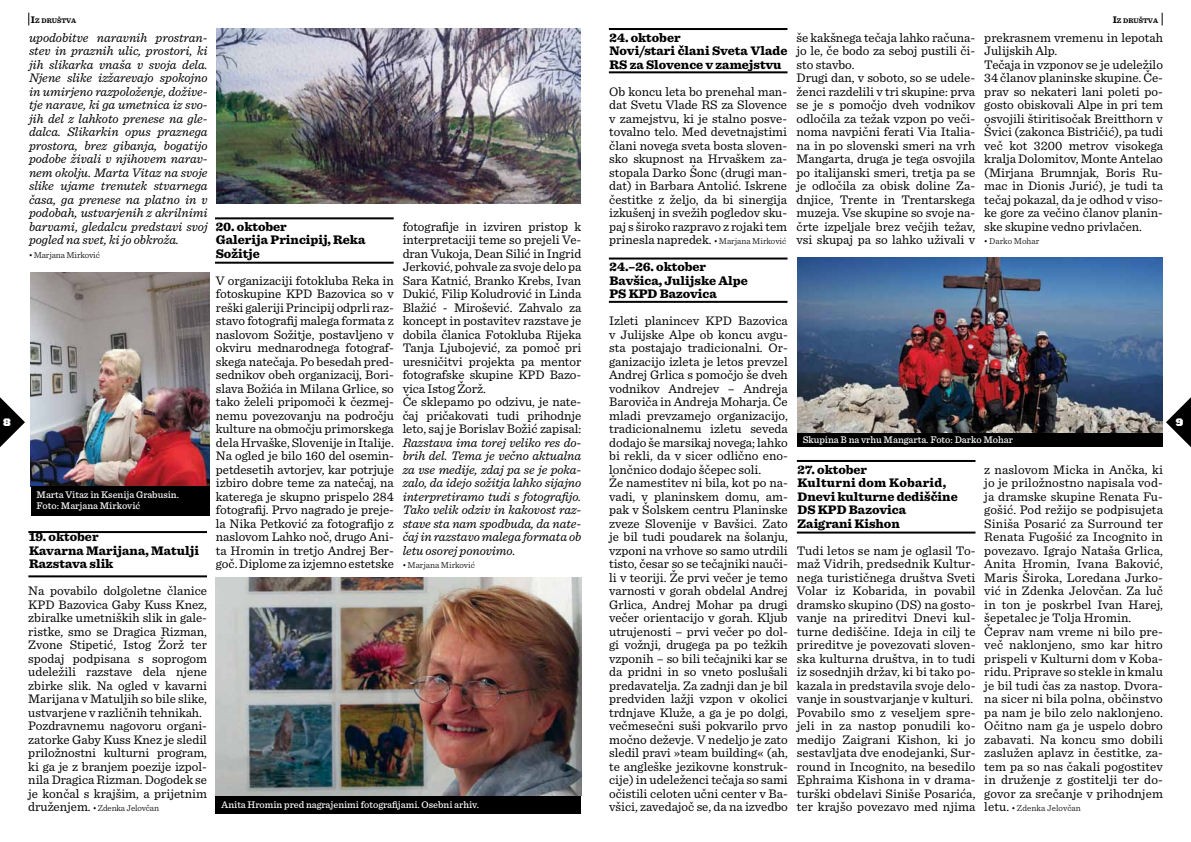
<style>
.page{position:relative;width:1191px;height:842px;background:#fff}
.page>*{position:absolute;margin:0;border:0;box-sizing:border-box;transform-origin:0 0}
.t1{font:13px/13.5px "Sentinel";color:#000}
.t2{font:italic 13px/13.5px "Sentinel";letter-spacing:-.005em;color:#000;text-align:justify}
.t3{font:900 13px/13.5px "Sentinel";color:#000}
.t4{font:500 10px/11px "Sentinel";color:#fff}
.t5{font:900 10px "Acropolis HTF";color:#fff}
.t6{font:300 9px "Sentinel";letter-spacing:-.01em;color:#000}
.t7{font:300 9px "Sentinel";letter-spacing:.01em;color:#000}
.t8{font:700 7px "Sentinel";color:#000}
.s1{font-size:10px}
.s2{font-family:"Geogrotesque";font-weight:400}
.s3{font-family:"Geogrotesque";font-size:9px}
.s4{font-weight:300;font-size:9px}
.s5{font-weight:400;font-size:13px}
</style>
<div class="page">
<svg style="left:0;top:397px;width:25px;height:50px"></svg>
<svg style="left:28px;top:13px;width:1px;height:12px"></svg>
<svg style="left:1166px;top:397px;width:25px;height:50px"></svg>
<svg style="left:1161px;top:13px;width:1px;height:12px"></svg>
<hr style="left:28px;top:575px;width:179px;height:2px;background:#000">
<hr style="left:797px;top:532px;width:178px;height:2px;background:#000">
<hr style="left:215px;top:262px;width:179px;height:2px;background:#000">
<hr style="left:609px;top:301px;width:178px;height:2px;background:#000">
<hr style="left:609px;top:71px;width:178px;height:2px;background:#000">
<hr style="left:28px;top:531px;width:179px;height:2px;background:#000">
<hr style="left:797px;top:460px;width:178px;height:2px;background:#000">
<hr style="left:215px;top:217px;width:179px;height:2px;background:#000">
<hr style="left:609px;top:258px;width:178px;height:2px;background:#000">
<hr style="left:609px;top:28px;width:178px;height:2px;background:#000">
<div style="left:797px;top:431px;width:365px;height:16px;background:#000"></div>
<img style="left:797px;top:258px;width:365px;height:174px">
<img style="left:31px;top:272px;width:178px;height:214px">
<div style="left:31px;top:486px;width:178px;height:29px;background:#000"></div>
<div style="left:215px;top:796px;width:366px;height:18px;background:#000"></div>
<img style="left:216px;top:28px;width:364px;height:176px">
<img style="left:215px;top:577px;width:366px;height:219px">
<p class="t8" style="left:31px;top:15px;width:47px"><span class="s1">I</span>Z DRUŠTVA</p>
<p class="t8" style="left:1112px;top:15px;width:47px"><span class="s1">I</span>Z DRUŠTVA</p>
<p class="t1" style="left:796px;top:30px;width:180px">še kakšnega tečaja lahko računa&shy;jo le, če bodo za seboj pustili či&shy;sto stavbo.<br>Drugi dan, v soboto, so se udele&shy;ženci razdelili v tri skupine: prva se je s pomočjo dveh vodnikov odločila za težak vzpon po veči&shy;noma navpični ferati Via Italia&shy;na in po slovenski smeri na vrh<br>Mangarta, druga je tega osvojila po italijanski smeri, tretja pa se je odločila za obisk doline Za&shy;dnjice, Trente in Trentarskega muzeja. Vse skupine so svoje na&shy;črte izpeljale brez večjih težav, vsi skupaj pa so lahko uživali v</p>
<p class="t3" style="left:609px;top:30px;width:179px">24. oktober<br>Novi/stari člani Sveta Vlade<br>RS za Slovence v zamejstvu</p>
<p class="t2" style="left:29px;top:30px;width:180px">upodobitve naravnih prostran&shy;stev in praznih ulic, prostori, ki jih slikarka vnaša v svoja dela.<br>Njene slike izžarevajo spokojno in umirjeno razpoloženje, dožive&shy;tje narave, ki ga umetnica iz svo&shy;jih del z lahkoto prenese na gle&shy;dalca. Slikarkin opus praznega prostora, brez gibanja, bogatijo podobe živali v njihovem narav&shy;nem okolju. Marta Vitaz na svoje slike ujame trenutek stvarnega časa, ga prenese na platno in v podobah, ustvarjenih z akrilnimi barvami, gledalcu predstavi svoj pogled na svet, ki jo obkroža.</p>
<p class="t6" style="left:29px;top:248px;width:72px"><span class="s2">◊</span> Marjana Mirković</p>
<p class="t1" style="left:984px;top:30px;width:180px">prekrasnem vremenu in lepotah<br>Julijskih Alp.<br>Tečaja in vzponov se je udeležilo<br>34 članov planinske skupine. Če&shy;prav so nekateri lani poleti po&shy;gosto obiskovali Alpe in pri tem osvojili štiritisočak Breitthorn v<br>Švici (zakonca Bistričić), pa tudi več kot 3200 metrov visokega kralja Dolomitov, Monte Antelao (Mirjana Brumnjak, Boris Ru&shy;mac in Dionis Jurić), je tudi ta tečaj pokazal, da je odhod v viso&shy;ke gore za večino članov planin&shy;ske skupine vedno privlačen.</p>
<p class="t6" style="left:984px;top:235px;width:56px"><span class="s2">◊</span> Darko Mohar</p>
<p class="t1" style="left:609px;top:84px;width:179px;text-align:justify">Ob koncu leta bo prenehal man&shy;dat Svetu Vlade RS za Slovence v zamejstvu, ki je stalno posve&shy;tovalno telo. Med devetnajstimi člani novega sveta bosta sloven&shy;sko skupnost na Hrvaškem za&shy;stopala Darko Šonc (drugi man&shy;dat) in Barbara Antolić. Iskrene čestitke z željo, da bi sinergija izkušenj in svežih pogledov sku&shy;paj s široko razpravo z rojaki tem prinesla napredek. <span class="s3">◊</span> <span class="s4">Marjana Mirković</span></p>
<p class="t1" style="left:403px;top:219px;width:180px">fotografije in izviren pristop k interpretaciji teme so prejeli Ve&shy;dran Vukoja, Dean Silić in Ingrid<br>Jerković, pohvale za svoje delo pa<br>Sara Katnić, Branko Krebs, Ivan<br>Dukić, Filip Koludrović in Linda<br>Blažić - Mirošević. Zahvalo za koncept in postavitev razstave je dobila članica Fotokluba Rijeka<br>Tanja Ljubojević, za pomoč pri uresničitvi projekta pa mentor fotografske skupine KPD Bazo&shy;vica Istog Žorž.<br>Če sklepamo po odzivu, je nate&shy;čaj pričakovati tudi prihodnje leto, saj je Borislav Božić zapisal:</p>
<p class="t2" style="left:403px;top:435px;width:180px">Razstava ima torej veliko res do&shy;brih del. Tema je večno aktualna za vse medije, zdaj pa se je poka&shy;zalo, da idejo sožitja lahko sijajno interpretiramo tudi s fotografijo.<br>Tako velik odziv in kakovost raz&shy;stave sta nam spodbuda, da nate&shy;čaj in razstavo malega formata ob letu osorej ponovimo.</p>
<p class="t6" style="left:403px;top:559px;width:74px"><span class="s2">◊</span> Marjana Mirković</p>
<p class="t3" style="left:216px;top:219px;width:151px">20. oktober<br>Galerija Principij, Reka<br>Sožitje</p>
<p class="t3" style="left:609px;top:260px;width:140px">24.–26. oktober<br>Bavšica, Julijske Alpe<br>PS KPD Bazovica</p>
<p class="t1" style="left:216px;top:273px;width:179px;text-align:justify">V organizaciji fotokluba Reka in fotoskupine KPD Bazovica so v reški galeriji Principij odprli raz&shy;stavo fotografij malega formata z naslovom Sožitje, postavljeno v okviru mednarodnega fotograf&shy;skega natečaja. Po besedah pred&shy;sednikov obeh organizacij, Bori&shy;slava Božića in Milana Grlice, so tako želeli pripomoči k čezmej&shy;nemu povezovanju na področju kulture na območju primorskega dela Hrvaške, Slovenije in Italije.<br>Na ogled je bilo 160 del osemin&shy;petdesetih avtorjev, kar potrjuje izbiro dobre teme za natečaj, na katerega je skupno prispelo 284 fotografij. Prvo nagrado je preje&shy;la Nika Petković za fotografijo z naslovom Lahko noč, drugo Ani&shy;ta Hromin in tretjo Andrej Ber&shy;goč. Diplome za izjemno estetske</p>
<p class="t1" style="left:609px;top:313px;width:180px">Izleti planincev KPD Bazovica v Julijske Alpe ob koncu avgu&shy;sta postajajo tradicionalni. Or&shy;ganizacijo izleta je letos prevzel<br>Andrej Grlica s pomočjo še dveh vodnikov Andrejev – Andreja<br>Baroviča in Andreja Moharja. Če mladi prevzamejo organizacijo, tradicionalnemu izletu seveda dodajo še marsikaj novega; lahko bi rekli, da v sicer odlično eno&shy;lončnico dodajo ščepec soli.<br>Že namestitev ni bila, kot po na&shy;vadi, v planinskem domu, am&shy;pak v Šolskem centru Planinske zveze Slovenije v Bavšici. Zato je bil tudi poudarek na šolanju, vzponi na vrhove so samo utrdili tisto, česar so se tečajniki nauči&shy;li v teoriji. Že prvi večer je temo varnosti v gorah obdelal Andrej<br>Grlica, Andrej Mohar pa drugi večer orientacijo v gorah. Kljub utrujenosti – prvi večer po dol&shy;gi vožnji, drugega pa po težkih vzponih – so bili tečajniki kar se da pridni in so vneto poslušali predavatelja. Za zadnji dan je bil predviden lažji vzpon v okolici trdnjave Kluže, a ga je po dolgi, večmesečni suši pokvarilo prvo močno deževje. V nedeljo je zato sledil pravi »team building« (ah, te angleške jezikovne konstruk&shy;cije) in udeleženci tečaja so sami očistili celoten učni center v Ba&shy;všici, zavedajoč se, da na izvedbo</p>
<p class="t5" style="left:3px;top:416px;width:9px">8</p>
<p class="t5" style="left:1175px;top:416px;width:9px">9</p>
<p class="t4" style="left:802px;top:433px;width:212px">Skupina B na vrhu Mangarta. Foto: Darko Mohar</p>
<p class="t1" style="left:984px;top:462px;width:180px">z naslovom Micka in Ančka, ki jo je priložnostno napisala vod&shy;ja dramske skupine Renata Fu&shy;gošić. Pod režijo se podpisujeta<br>Siniša Posarić za Surround ter<br>Renata Fugošić za Incognito in povezavo. Igrajo Nataša Grlica,<br>Anita Hromin, Ivana Baković,<br>Maris Široka, Loredana Jurko&shy;vić in Zdenka Jelovčan. Za luč in ton je poskrbel Ivan Harej, šepetalec je Tolja Hromin.<br>Čeprav nam vreme ni bilo pre&shy;več naklonjeno, smo kar hitro prispeli v Kulturni dom v Koba&shy;ridu. Priprave so stekle in kmalu je bil tudi čas za nastop. Dvora&shy;na sicer ni bila polna, občinstvo pa nam je bilo zelo naklonjeno.<br>Očitno nam ga je uspelo dobro zabavati. Na koncu smo dobili zaslužen aplavz in čestitke, za&shy;tem pa so nas čakali pogostitev in druženje z gostitelji ter do&shy;govor za srečanje v prihodnjem</p>
<p class="t7" style="left:984px;top:802px;width:98px"><span class="s5">letu.</span> <span class="s2">◊</span> Zdenka Jelovčan</p>
<p class="t3" style="left:797px;top:462px;width:162px">27. oktober<br>Kulturni dom Kobarid,<br>Dnevi kulturne dediščine<br>DS KPD Bazovica<br>Zaigrani Kishon</p>
<p class="t4" style="left:37px;top:489px;width:144px">Marta Vitaz in Ksenija Grabusin.<br>Foto: Marjana Mirković</p>
<p class="t3" style="left:29px;top:530px;width:171px">19. oktober<br>Kavarna Marijana, Matulji<br>Razstava slik</p>
<p class="t1" style="left:797px;top:543px;width:180px">Tudi letos se nam je oglasil To&shy;maž Vidrih, predsednik Kultur&shy;nega turističnega društva Sveti<br>Volar iz Kobarida, in povabil dramsko skupino (DS) na gosto&shy;vanje na prireditvi Dnevi kul&shy;turne dediščine. Ideja in cilj te prireditve je povezovati sloven&shy;ska kulturna društva, in to tudi iz sosednjih držav, ki bi tako po&shy;kazala in predstavila svoje delo&shy;vanje in soustvarjanje v kulturi.<br>Povabilo smo z veseljem spre&shy;jeli in za nastop ponudili ko&shy;medijo Zaigrani Kishon, ki jo sestavljata dve enodejanki, Sur&shy;round in Incognito, na besedilo<br>Ephraima Kishona in v drama&shy;turški obdelavi Siniše Posarića, ter krajšo povezavo med njima</p>
<p class="t1" style="left:28px;top:583px;width:180px">Na povabilo dolgoletne članice<br>KPD Bazovica Gaby Kuss Knez, zbiralke umetniških slik in gale&shy;ristke, smo se Dragica Rizman,<br>Zvone Stipetić, Istog Žorž ter spodaj podpisana s soprogom udeležili razstave dela njene zbirke slik. Na ogled v kavarni<br>Marijana v Matuljih so bile slike, ustvarjene v različnih tehnikah.<br>Pozdravnemu nagovoru organi&shy;zatorke Gaby Kuss Knez je sledil priložnostni kulturni program, ki ga je z branjem poezije izpol&shy;nila Dragica Rizman. Dogodek se je končal s krajšim, a prijetnim</p>
<p class="t6" style="left:28px;top:802px;width:132px"><span class="s5">druženjem.</span> <span class="s2">◊</span> Zdenka Jelovčan</p>
<p class="t4" style="left:222px;top:798px;width:259px">Anita Hromin pred nagrajenimi fotografijami. Osebni arhiv.</p>
</div>
